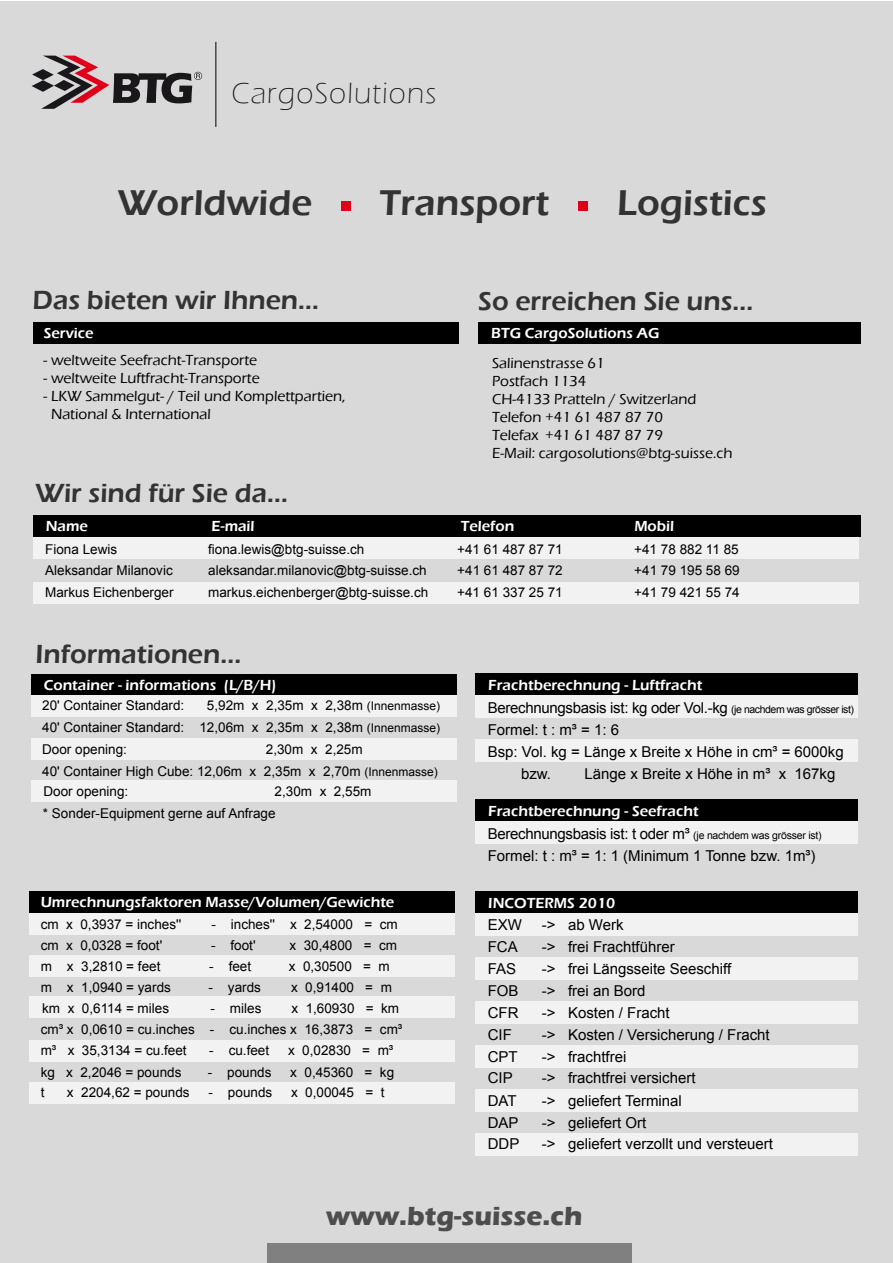
<style>
.page{position:relative;width:893px;height:1263px;background:#fff}
.page>*{position:absolute;margin:0;border:0;box-sizing:border-box;transform-origin:0 0}
.t1{font:600 36.9px "Eras ITC";color:#333}
.t2{font:300 30.15px "Eras ITC";letter-spacing:.04em;color:#1a171b}
.t3{font:600 27px "Eras ITC";color:#333}
.t4{font:700 27px "Eras ITC";color:#4d4d4d}
.t5{font:15px "Arial";color:#000}
.t6{font:500 15px/18px "Eras ITC";color:#000}
.t7{font:600 15px "Eras ITC";color:#fff}
.t8{font:15px/22px "Arial";letter-spacing:-.02em;color:#000}
.t9{font:13.5px/20.9px "Arial";color:#000}
.s1{font-size:12px}
.s2{font-size:10.5px}
</style>
<div class="page">
<div style="left:0;top:1px;width:893px;height:1262px;background:#d9d9d9"></div>
<div style="left:267px;top:1244px;width:365px;height:19px;background:#808080"></div>
<div style="left:33px;top:322px;width:425px;height:21px;background:#000"></div>
<div style="left:33px;top:515px;width:827px;height:21px;background:#000"></div>
<div style="left:33px;top:537px;width:826px;height:22px;background:#f2f2f2"></div>
<div style="left:33px;top:582px;width:826px;height:21px;background:#f2f2f2"></div>
<div style="left:478px;top:322px;width:383px;height:21px;background:#000"></div>
<div style="left:341px;top:201px;width:10px;height:10px;background:#e1001a"></div>
<div style="left:578px;top:201px;width:10px;height:10px;background:#e1001a"></div>
<div style="left:30px;top:891px;width:425px;height:21px;background:#000"></div>
<div style="left:30px;top:913px;width:425px;height:21px;background:#f2f2f2"></div>
<div style="left:30px;top:955px;width:425px;height:22px;background:#f2f2f2"></div>
<div style="left:30px;top:996px;width:425px;height:22px;background:#f2f2f2"></div>
<div style="left:30px;top:1040px;width:425px;height:21px;background:#f2f2f2"></div>
<div style="left:30px;top:1082px;width:425px;height:21px;background:#f2f2f2"></div>
<div style="left:31px;top:674px;width:425px;height:21px;background:#000"></div>
<div style="left:31px;top:695px;width:425px;height:21px;background:#f2f2f2"></div>
<div style="left:31px;top:738px;width:425px;height:21px;background:#f2f2f2"></div>
<div style="left:31px;top:780px;width:425px;height:21px;background:#f2f2f2"></div>
<div style="left:475px;top:891px;width:382px;height:22px;background:#000"></div>
<div style="left:475px;top:913px;width:382px;height:22px;background:#f2f2f2"></div>
<div style="left:475px;top:957px;width:382px;height:22px;background:#f2f2f2"></div>
<div style="left:475px;top:1001px;width:382px;height:22px;background:#f2f2f2"></div>
<div style="left:475px;top:1045px;width:382px;height:22px;background:#f2f2f2"></div>
<div style="left:475px;top:1089px;width:382px;height:22px;background:#f2f2f2"></div>
<div style="left:475px;top:1133px;width:382px;height:22px;background:#f2f2f2"></div>
<div style="left:475px;top:674px;width:382px;height:22px;background:#000"></div>
<div style="left:475px;top:696px;width:382px;height:22px;background:#f2f2f2"></div>
<div style="left:475px;top:740px;width:382px;height:22px;background:#f2f2f2"></div>
<div style="left:475px;top:800px;width:382px;height:22px;background:#000"></div>
<div style="left:475px;top:822px;width:382px;height:22px;background:#f2f2f2"></div>
<svg style="left:32px;top:56px;width:170px;height:53px"></svg>
<hr style="left:215px;top:42px;width:1px;height:85px;background:#1a171b">
<h2 class="t2" style="left:231px;top:76px;width:206px">CargoSolutions</h2>
<h1 class="t1" style="left:118px;top:182px;width:196px">Worldwide</h1>
<h1 class="t1" style="left:379px;top:182px;width:171px">Transport</h1>
<h1 class="t1" style="left:617px;top:182px;width:151px">Logistics</h1>
<h3 class="t3" style="left:33px;top:284px;width:288px">Das bieten wir Ihnen...</h3>
<h3 class="t3" style="left:478px;top:286px;width:277px">So erreichen Sie uns...</h3>
<p class="t7" style="left:44px;top:324px;width:51px">Service</p>
<p class="t6" style="left:44px;top:351px;width:215px">- weltweite Seefracht-Transporte</p>
<p class="t6" style="left:44px;top:369px;width:218px">- weltweite Luftfracht-Transporte</p>
<p class="t6" style="left:51px;top:387px;width:296px;text-indent:-8px">- LKW Sammelgut- / Teil und Komplettpartien,<br>National &amp; International</p>
<h3 class="t3" style="left:36px;top:477px;width:254px">Wir sind für Sie da...</h3>
<p class="t7" style="left:491px;top:324px;width:170px">BTG CargoSolutions AG</p>
<p class="t6" style="left:492px;top:354px;width:242px">Salinenstrasse 61<br>Postfach 1134<br>CH-4133 Pratteln / Switzerland<br>Telefon +41 61 487 87 70<br>Telefax +41 61 487 87 79<br>E-Mail: cargosolutions@btg-suisse.ch</p>
<p class="t7" style="left:46px;top:517px;width:44px">Name</p>
<p class="t7" style="left:212px;top:517px;width:44px">E-mail</p>
<p class="t7" style="left:461px;top:517px;width:55px">Telefon</p>
<p class="t7" style="left:634px;top:517px;width:41px">Mobil</p>
<p class="t9" style="left:45px;top:539px;width:74px">Fiona Lewis</p>
<p class="t9" style="left:208px;top:539px;width:158px">fiona.lewis@btg-suisse.ch</p>
<p class="t9" style="left:457px;top:539px;width:107px">+41 61 487 87 71</p>
<p class="t9" style="left:634px;top:539px;width:106px">+41 78 882 11 85</p>
<p class="t9" style="left:45px;top:560px;width:129px">Aleksandar Milanovic</p>
<p class="t9" style="left:208px;top:560px;width:220px">aleksandar.milanovic@btg-suisse.ch</p>
<p class="t9" style="left:457px;top:560px;width:107px">+41 61 487 87 72</p>
<p class="t9" style="left:634px;top:560px;width:107px">+41 79 195 58 69</p>
<p class="t9" style="left:45px;top:582px;width:130px">Markus Eichenberger</p>
<p class="t9" style="left:208px;top:582px;width:222px">markus.eichenberger@btg-suisse.ch</p>
<p class="t9" style="left:457px;top:582px;width:107px">+41 61 337 25 71</p>
<p class="t9" style="left:634px;top:582px;width:107px">+41 79 421 55 74</p>
<h3 class="t3" style="left:36px;top:638px;width:207px">Informationen...</h3>
<p class="t7" style="left:44px;top:676px;width:234px">Container - informations (L/B/H)</p>
<p class="t9" style="left:42px;top:695px;width:144px">20' Container Standard:</p>
<p class="t9" style="left:42px;top:695px;width:399px;line-height:22px;text-align:justify;text-indent:165px">5,92m x 2,35m x 2,38m <span class="s1">(Innenmasse)<br></span>40' Container Standard: 12,06m x 2,35m x 2,38m <span class="s1">(Innenmasse)<br></span>Door opening:</p>
<p class="t9" style="left:42px;top:739px;width:397px;text-indent:224px">2,30m x 2,25m<br>40' Container High Cube: 12,06m x 2,35m x 2,70m <span class="s1">(Innenmasse)<br></span>Door opening:</p>
<p class="t9" style="left:275px;top:781px;width:98px">2,30m x 2,55m</p>
<p class="t9" style="left:43px;top:803px;width:234px">* Sonder-Equipment gerne auf Anfrage</p>
<p class="t7" style="left:41px;top:893px;width:355px">Umrechnungsfaktoren Masse/Volumen/Gewichte</p>
<p class="t9" style="left:41px;top:913px;width:142px">cm x 0,3937 = inches''</p>
<p class="t9" style="left:211px;top:913px;width:188px">- inches'' x 2,54000 = cm</p>
<p class="t9" style="left:41px;top:934px;width:123px">cm x 0,0328 = foot'</p>
<p class="t9" style="left:211px;top:934px;width:46px">- foot'</p>
<p class="t9" style="left:289px;top:934px;width:109px">x 30,4800 = cm</p>
<p class="t9" style="left:41px;top:955px;width:121px">m x 3,2810 = feet</p>
<p class="t9" style="left:209px;top:955px;width:44px">- feet</p>
<p class="t9" style="left:289px;top:955px;width:102px">x 0,30500 = m</p>
<p class="t9" style="left:41px;top:977px;width:132px">m x 1,0940 = yards</p>
<p class="t9" style="left:208px;top:977px;width:54px">- yards</p>
<p class="t9" style="left:291px;top:977px;width:102px">x 0,91400 = m</p>
<p class="t9" style="left:42px;top:998px;width:128px">km x 0,6114 = miles</p>
<p class="t9" style="left:210px;top:998px;width:53px">- miles</p>
<p class="t9" style="left:41px;top:998px;width:363px;text-indent:251px">x 1,60930 = km cm³ x 0,0610 = cu.inches - cu.inches x 16,3873 = cm³ m³ x 35,3134 = cu.feet</p>
<p class="t9" style="left:209px;top:1040px;width:62px">- cu.feet</p>
<p class="t9" style="left:288px;top:1040px;width:107px">x 0,02830 = m³</p>
<p class="t9" style="left:41px;top:1061px;width:142px">kg x 2,2046 = pounds</p>
<p class="t9" style="left:208px;top:1061px;width:65px">- pounds</p>
<p class="t9" style="left:290px;top:1061px;width:105px">x 0,45360 = kg</p>
<p class="t9" style="left:41px;top:1081px;width:5px">t</p>
<p class="t9" style="left:67px;top:1081px;width:124px">x 2204,62 = pounds</p>
<p class="t9" style="left:208px;top:1081px;width:65px">- pounds</p>
<p class="t9" style="left:291px;top:1081px;width:95px">x 0,00045 = t</p>
<p class="t7" style="left:488px;top:677px;width:216px">Frachtberechnung - Luftfracht</p>
<p class="t8" style="left:488px;top:697px;width:368px">Berechnungsbasis ist: kg oder Vol.-kg <span class="s2">(je nachdem was grösser ist)</span></p>
<p class="t5" style="left:488px;top:720px;width:133px">Formel: t : m³ = 1: 6</p>
<p class="t5" style="left:488px;top:742px;width:358px">Bsp: Vol. kg = Länge x Breite x Höhe in cm³ = 6000kg</p>
<p class="t5" style="left:521px;top:764px;width:31px">bzw.</p>
<p class="t5" style="left:584px;top:764px;width:252px">Länge x Breite x Höhe in m³ x 167kg</p>
<p class="t7" style="left:488px;top:803px;width:212px">Frachtberechnung - Seefracht</p>
<p class="t8" style="left:488px;top:823px;width:336px">Berechnungsbasis ist: t oder m³ <span class="s2">(je nachdem was grösser ist)<br></span>Formel: t : m³ = 1: 1 (Minimum 1 Tonne bzw. 1m³)</p>
<p class="t7" style="left:488px;top:894px;width:129px">INCOTERMS 2010</p>
<p class="t5" style="left:488px;top:915px;width:36px">EXW</p>
<p class="t5" style="left:542px;top:915px;width:83px">-&gt; ab Werk</p>
<p class="t5" style="left:488px;top:937px;width:31px">FCA</p>
<p class="t5" style="left:542px;top:937px;width:134px">-&gt; frei Frachtführer</p>
<p class="t5" style="left:488px;top:959px;width:30px">FAS</p>
<p class="t5" style="left:542px;top:959px;width:191px">-&gt; frei Längsseite Seeschiff</p>
<p class="t5" style="left:488px;top:981px;width:32px">FOB</p>
<p class="t5" style="left:542px;top:981px;width:105px">-&gt; frei an Bord</p>
<p class="t5" style="left:488px;top:1003px;width:32px">CFR</p>
<p class="t5" style="left:542px;top:1003px;width:129px">-&gt; Kosten / Fracht</p>
<p class="t5" style="left:488px;top:1025px;width:26px">CIF</p>
<p class="t5" style="left:542px;top:1025px;width:230px">-&gt; Kosten / Versicherung / Fracht</p>
<p class="t5" style="left:488px;top:1047px;width:31px">CPT</p>
<p class="t5" style="left:542px;top:1047px;width:86px">-&gt; frachtfrei</p>
<p class="t5" style="left:488px;top:1068px;width:27px">CIP</p>
<p class="t5" style="left:542px;top:1068px;width:155px">-&gt; frachtfrei versichert</p>
<p class="t5" style="left:488px;top:1091px;width:30px">DAT</p>
<p class="t5" style="left:542px;top:1091px;width:142px">-&gt; geliefert Terminal</p>
<p class="t5" style="left:488px;top:1113px;width:32px">DAP</p>
<p class="t5" style="left:542px;top:1113px;width:106px">-&gt; geliefert Ort</p>
<p class="t5" style="left:488px;top:1134px;width:33px">DDP</p>
<p class="t5" style="left:542px;top:1134px;width:233px">-&gt; geliefert verzollt und versteuert</p>
<h3 class="t4" style="left:326px;top:1201px;width:258px">www.btg-suisse.ch</h3>
</div>
